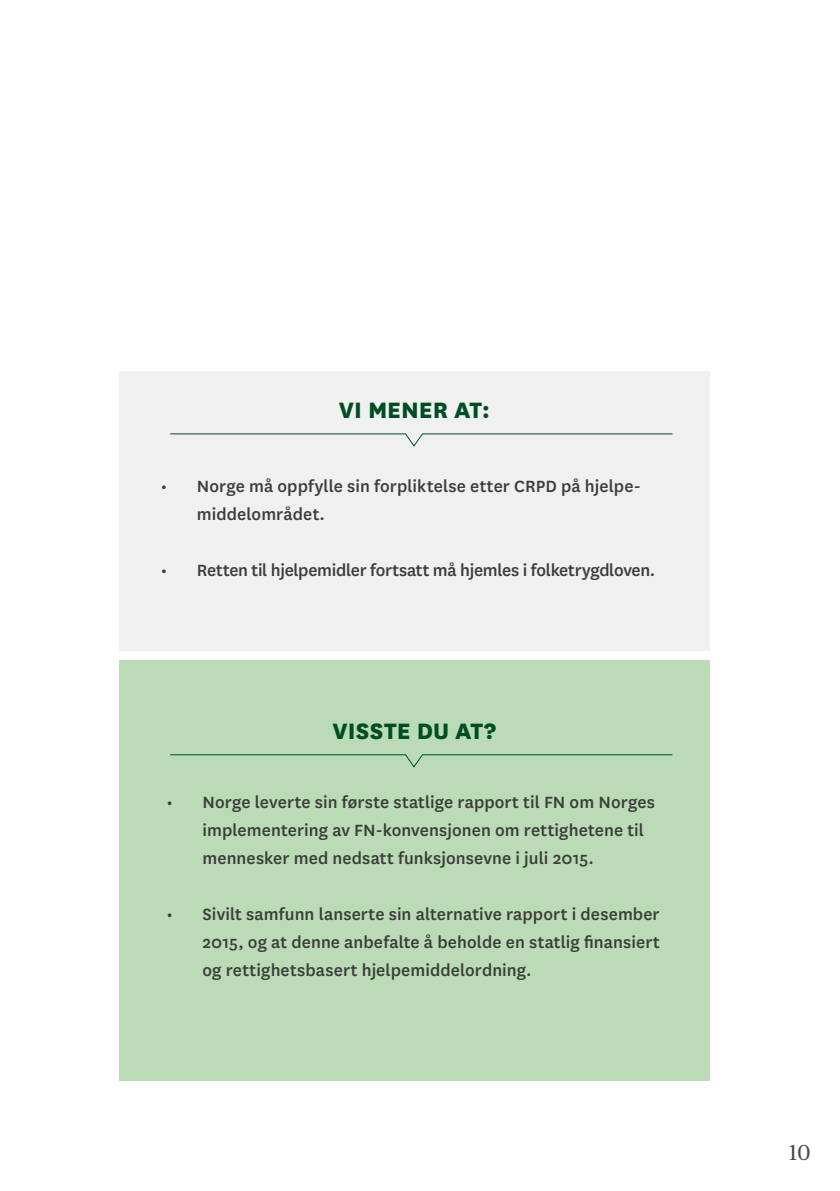
<style>
.page{position:relative;width:840px;height:1191px;background:#fff}
.page>*{position:absolute;margin:0;border:0;box-sizing:border-box;transform-origin:0 0}
.t1{font:800 26px "National";color:#004d25}
.t2{font:22px "Breve News";color:#4a4a49}
.t3{font:500 19px/28px "National";letter-spacing:.005em;color:#3c3c3b}
.t4{font:500 19px "National";letter-spacing:-.015em;color:#3c3c3b}
</style>
<div class="page">
<div style="left:119px;top:660px;width:590px;height:420px;background:#badbb6"></div>
<div style="left:119px;top:371px;width:590px;height:280px;background:#ededed"></div>
<svg style="left:170px;top:433px;width:503px;height:14px"></svg>
<svg style="left:170px;top:754px;width:503px;height:14px"></svg>
<h1 class="t1" style="left:338px;top:391px;width:152px">VI MENER AT:</h1>
<p class="t3" style="left:197px;top:471px;width:445px;text-indent:-36px">• Norge må oppfylle sin forpliktelse etter CRPD på hjelpe&shy;middelområdet.</p>
<p class="t4" style="left:161px;top:557px;width:496px">• Retten til hjelpemidler fortsatt må hjemles i folketrygdloven.</p>
<h1 class="t1" style="left:332px;top:712px;width:165px">VISSTE DU AT?</h1>
<p class="t3" style="left:202px;top:787px;width:453px;text-indent:-36px">• Norge leverte sin første statlige rapport til FN om Norges implementering av FN-konvensjonen om rettighetene til mennesker med nedsatt funksjonsevne i juli 2015.</p>
<p class="t3" style="left:202px;top:899px;width:458px;text-align:justify;text-indent:-36px">• Sivilt samfunn lanserte sin alternative rapport i desember 2015, og at denne anbefalte å beholde en statlig finansiert og rettighetsbasert hjelpemiddelordning.</p>
<p class="t2" style="left:788px;top:1140px;width:23px">10</p>
</div>
